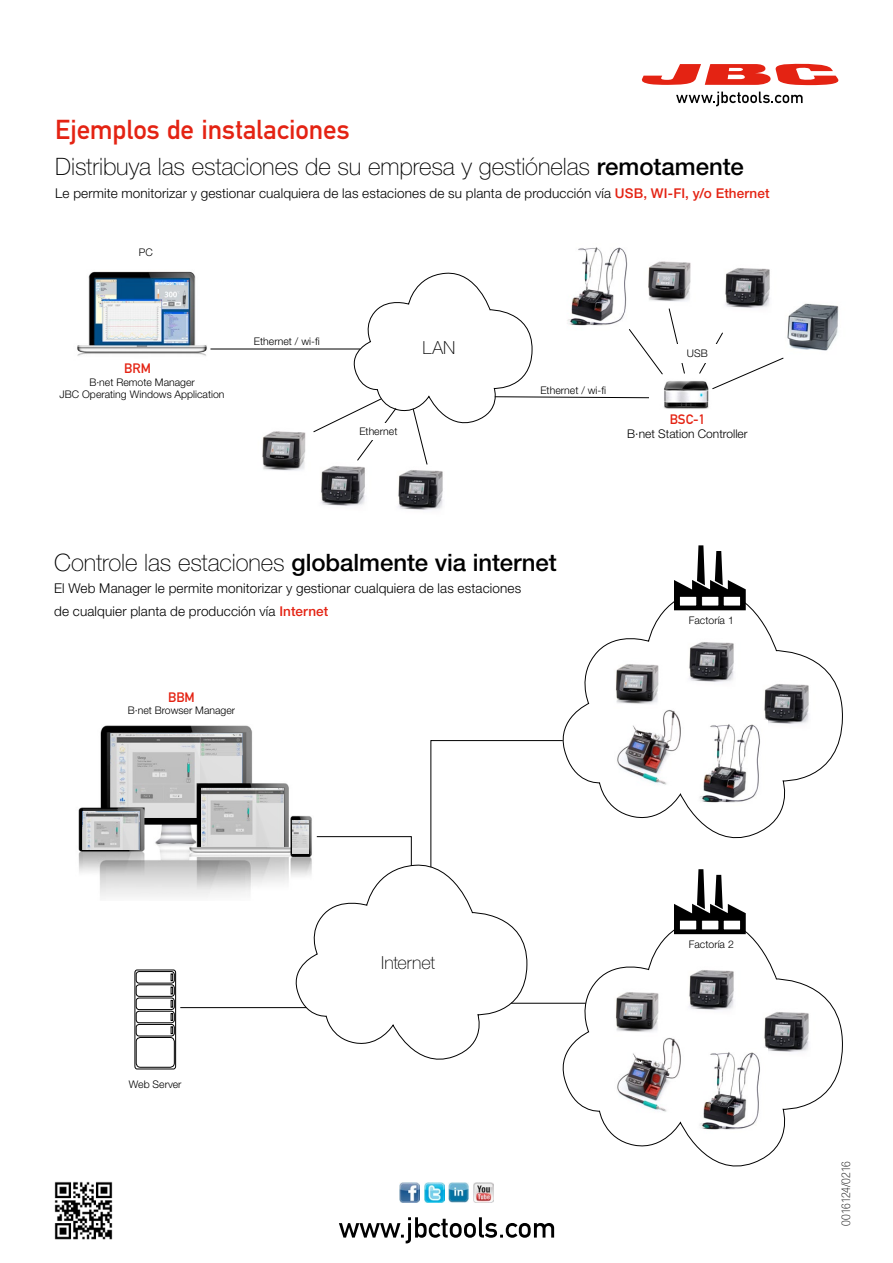
<style>
.page{position:relative;width:893px;height:1263px;background:#fff}
.page>*{position:absolute;margin:0;border:0;box-sizing:border-box;transform-origin:0 0}
.t1{font:27px "DIN Mittelschrift LT Alternate";letter-spacing:-.005em;color:#e42313}
.t2{font:100 24px "Helvetica Neue LT Std";letter-spacing:-.005em;color:#000}
.t3{font:500 24px "Helvetica Neue LT Std";letter-spacing:-.005em;color:#000}
.t4{font:100 18px "Helvetica Neue LT Std";color:#000}
.t5{font:300 13.5px/22.2px "Helvetica Neue LT Std";letter-spacing:.01em;color:#000}
.t6{font:13.5px "DIN Mittelschrift LT Alternate";color:#e42313}
.t7{font:300 12px "Helvetica Neue LT Std";color:#000}
.t8{font:100 condensed 12px "Helvetica Neue LT Std";letter-spacing:-.01em;color:#000}
.t9{font:300 10.5px/12.6px "Helvetica Neue LT Std";color:#000;text-align:center}
.s1{font-weight:500}
.s2{font-weight:500;color:#e42313}
.s3{font-weight:100}
</style>
<div class="page">
<img style="left:54px;top:1181px;width:59px;height:59px">
<img style="left:399px;top:1182px;width:20px;height:20px">
<img style="left:424px;top:1182px;width:20px;height:20px">
<img style="left:449px;top:1182px;width:20px;height:20px">
<img style="left:474px;top:1182px;width:20px;height:20px">
<svg style="left:339px;top:1217px;width:215px;height:26px"></svg>
<img style="left:78px;top:725px;width:234px;height:172px">
<img style="left:202px;top:788px;width:82px;height:58px">
<img style="left:110px;top:733px;width:133px;height:85px">
<img style="left:83px;top:812px;width:57px;height:37px">
<img style="left:292px;top:820px;width:17px;height:33px">
<img style="left:664px;top:380px;width:49px;height:29px">
<img style="left:77px;top:271px;width:142px;height:85px">
<img style="left:725px;top:268px;width:45px;height:40px">
<img style="left:398px;top:470px;width:45px;height:40px">
<img style="left:321px;top:466px;width:44px;height:40px">
<img style="left:648px;top:261px;width:43px;height:49px">
<img style="left:262px;top:431px;width:44px;height:40px">
<img style="left:578px;top:247px;width:50px;height:24px">
<img style="left:787px;top:303px;width:52px;height:48px">
<svg style="left:291px;top:862px;width:237px;height:198px"></svg>
<svg style="left:562px;top:601px;width:281px;height:238px"></svg>
<svg style="left:556px;top:929px;width:287px;height:238px"></svg>
<div style="left:135px;top:970px;width:41px;height:99px;border:1px solid #000;border-radius:2px"></div>
<div style="left:136px;top:971px;width:39px;height:12px;border:1px solid #000;border-radius:3px"></div>
<div style="left:136px;top:984px;width:39px;height:12px;border:1px solid #000;border-radius:3px"></div>
<div style="left:136px;top:998px;width:39px;height:12px;border:1px solid #000;border-radius:3px"></div>
<div style="left:136px;top:1011px;width:39px;height:12px;border:1px solid #000;border-radius:3px"></div>
<div style="left:136px;top:1024px;width:39px;height:12px;border:1px solid #000;border-radius:3px"></div>
<div style="left:136px;top:1037px;width:39px;height:30px;border:1px solid #000;border-radius:4px"></div>
<svg style="left:171px;top:973px;width:2px;height:8px"></svg>
<svg style="left:171px;top:987px;width:2px;height:7px"></svg>
<svg style="left:171px;top:1000px;width:2px;height:34px"></svg>
<svg style="left:316px;top:836px;width:96px;height:30px"></svg>
<hr style="left:180px;top:1007px;width:126px;height:1px;background:#000">
<svg style="left:430px;top:740px;width:133px;height:127px"></svg>
<hr style="left:511px;top:1003px;width:75px;height:1px;background:#000">
<svg style="left:669px;top:308px;width:16px;height:66px"></svg>
<hr style="left:210px;top:349px;width:150px;height:1px;background:#000">
<svg style="left:313px;top:271px;width:350px;height:194px"></svg>
<svg style="left:699px;top:332px;width:85px;height:57px"></svg>
<svg style="left:674px;top:545px;width:72px;height:65px"></svg>
<svg style="left:674px;top:869px;width:72px;height:65px"></svg>
<div style="left:346px;top:423px;width:65px;height:16px;background:#fff"></div>
<div style="left:670px;top:344px;width:54px;height:19px;background:#fff"></div>
<svg style="left:641px;top:63px;width:198px;height:22px"></svg>
<svg style="left:676px;top:92px;width:127px;height:14px"></svg>
<h1 class="t1" style="left:55px;top:114px;width:296px">Ejemplos de instalaciones</h1>
<h2 class="t2" style="left:55px;top:153px;width:690px">Distribuya las estaciones de su empresa y gestiónelas <span class="s1">remotamente</span></h2>
<p class="t5" style="left:55px;top:181px;width:716px">Le permite monitorizar y gestionar cualquiera de las estaciones de su planta de producción vía <span class="s2">USB, WI-FI, y/o Ethernet</span></p>
<p class="t9" style="left:139px;top:245px;width:16px">PC</p>
<p class="t6" style="left:124px;top:361px;width:28px">BRM</p>
<p class="t9" style="left:60px;top:375px;width:166px">B·net Remote Manager<br>JBC Operating Windows Application</p>
<p class="t9" style="left:254px;top:335px;width:67px">Ethernet / wi-fi</p>
<h3 class="t4" style="left:423px;top:337px;width:34px">LAN</h3>
<p class="t9" style="left:359px;top:425px;width:40px">Ethernet</p>
<p class="t9" style="left:540px;top:384px;width:67px">Ethernet / wi-fi</p>
<p class="t9" style="left:687px;top:347px;width:22px">USB</p>
<p class="t6" style="left:670px;top:411px;width:37px">BSC-1</p>
<p class="t7" style="left:627px;top:426px;width:122px">B·net Station Controller</p>
<h2 class="t3" style="left:54px;top:548px;width:504px"><span class="s3">Controle las estaciones</span> globalmente via internet</h2>
<p class="t5" style="left:54px;top:577px;width:468px">El Web Manager le permite monitorizar y gestionar cualquiera de las estaciones de cualquier planta de producción vía <span class="s2">Internet</span></p>
<p class="t6" style="left:168px;top:689px;width:28px">BBM</p>
<p class="t9" style="left:128px;top:704px;width:109px">B·net Browser Manager</p>
<p class="t9" style="left:689px;top:614px;width:46px">Factoría 1</p>
<p class="t9" style="left:129px;top:1077px;width:54px">Web Server</p>
<h3 class="t4" style="left:381px;top:953px;width:55px">Internet</h3>
<p class="t9" style="left:689px;top:938px;width:46px">Factoría 2</p>
<p class="t8" style="left:839px;top:1225px;width:66px;rotate:-90deg">0016124/0216</p>
</div>
